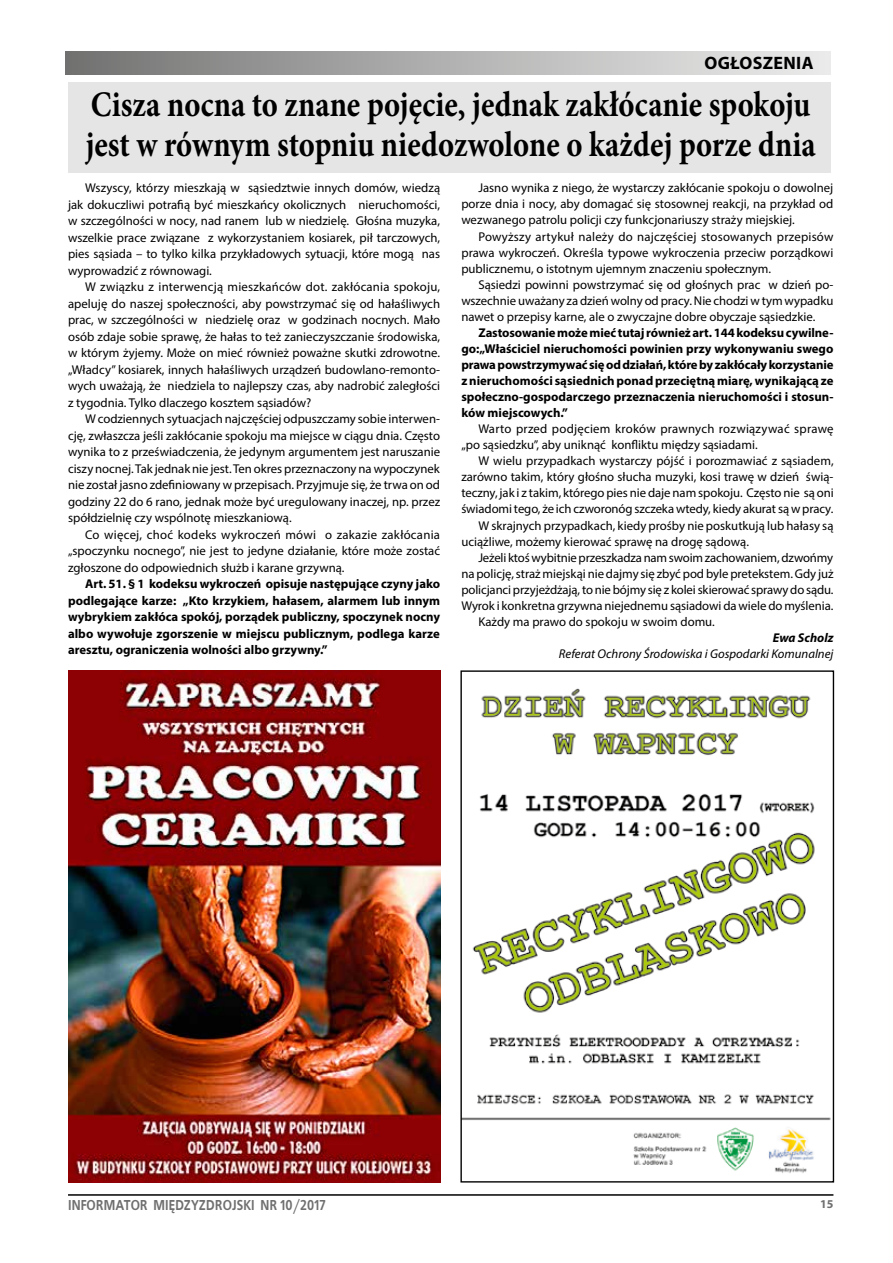
<style>
.page{position:relative;width:893px;height:1263px;background:#fff}
.page>*{position:absolute;margin:0;border:0;box-sizing:border-box;transform-origin:0 0}
.t1{font:700 36px/40.5px "Minion Pro";color:#000;scale:.85 1}
.t2{font:700 18px "Myriad Pro";letter-spacing:.02em;color:#000}
.t3{font:700 14.25px "EFN Bureau";color:#706f6f}
.t4{font:12.75px/16.5px "Myriad Pro";color:#000;text-align:justify}
.t5{font:700 12.75px/16px "Myriad Pro";color:#000;text-align:justify}
.t6{font:italic 12.75px "Myriad Pro";color:#000}
.t7{font:italic 700 12.75px "Myriad Pro";color:#000}
.t8{font:700 12px "Myriad Pro";color:#706f6f}
</style>
<div class="page">
<hr style="left:68px;top:1194px;width:765px;height:2px;background:#000">
<div style="left:68px;top:83px;width:762px;height:90px;background:#e5e5e5"></div>
<div style="left:65px;top:51px;width:765px;height:23px;background:linear-gradient(to right,#737373,#ededed)"></div>
<img style="left:462px;top:688px;width:369px;height:485px">
<img style="left:68px;top:670px;width:372px;height:512px">
<h2 class="t2" style="left:704px;top:51px;width:111px">OGŁOSZENIA</h2>
<h1 class="t1" style="left:86px;top:83px;width:860px">Cisza nocna to znane pojęcie, jednak zakłócanie spokoju jest w równym stopniu niedozwolone o każdej porze dnia</h1>
<p class="t4" style="left:68px;top:180px;width:374px;text-indent:17px">Wszyscy, którzy mieszkają w sąsiedztwie innych domów, wiedzą jak dokuczliwi potrafią być mieszkańcy okolicznych nieruchomości, w szczególności w nocy, nad ranem lub w niedzielę. Głośna muzyka, wszelkie prace związane z wykorzystaniem kosiarek, pił tarczowych, pies sąsiada – to tylko kilka przykładowych sytuacji, które mogą nas wyprowadzić z równowagi.</p>
<p class="t4" style="left:68px;top:279px;width:374px;text-indent:17px">W związku z interwencją mieszkańców dot. zakłócania spokoju, apeluję do naszej społeczności, aby powstrzymać się od hałaśliwych prac, w szczególności w niedzielę oraz w godzinach nocnych. Mało osób zdaje sobie sprawę, że hałas to też zanieczyszczanie środowiska, w którym żyjemy. Może on mieć również poważne skutki zdrowotne. „Władcy” kosiarek, innych hałaśliwych urządzeń budowlano-remonto&shy;wych uważają, że niedziela to najlepszy czas, aby nadrobić zaległości z tygodnia. Tylko dlaczego kosztem sąsiadów?</p>
<p class="t4" style="left:68px;top:411px;width:374px;text-indent:17px">W codziennych sytuacjach najczęściej odpuszczamy sobie interwen&shy;cję, zwłaszcza jeśli zakłócanie spokoju ma miejsce w ciągu dnia. Często wynika to z przeświadczenia, że jedynym argumentem jest naruszanie ciszy nocnej. Tak jednak nie jest. Ten okres przeznaczony na wypoczynek nie został jasno zdefiniowany w przepisach. Przyjmuje się, że trwa on od godziny 22 do 6 rano, jednak może być uregulowany inaczej, np. przez spółdzielnię czy wspólnotę mieszkaniową.</p>
<p class="t4" style="left:68px;top:526px;width:374px;text-indent:17px">Co więcej, choć kodeks wykroczeń mówi o zakazie zakłócania „spoczynku nocnego”, nie jest to jedyne działanie, które może zostać zgłoszone do odpowiednich służb i karane grzywną.</p>
<p class="t5" style="left:68px;top:575px;width:374px;line-height:16.5px;text-indent:17px">Art. 51. § 1 kodeksu wykroczeń opisuje następujące czyny jako podlegające karze: „Kto krzykiem, hałasem, alarmem lub innym wybrykiem zakłóca spokój, porządek publiczny, spoczynek nocny albo wywołuje zgorszenie w miejscu publicznym, podlega karze aresztu, ograniczenia wolności albo grzywny.”</p>
<p class="t4" style="left:461px;top:180px;width:374px;line-height:16px;text-indent:17px">Jasno wynika z niego, że wystarczy zakłócanie spokoju o dowolnej porze dnia i nocy, aby domagać się stosownej reakcji, na przykład od wezwanego patrolu policji czy funkcjonariuszy straży miejskiej.</p>
<p class="t4" style="left:461px;top:228px;width:374px;line-height:16px;text-indent:17px">Powyższy artykuł należy do najczęściej stosowanych przepisów prawa wykroczeń. Określa typowe wykroczenia przeciw porządkowi publicznemu, o istotnym ujemnym znaczeniu społecznym.</p>
<p class="t4" style="left:461px;top:276px;width:374px;line-height:16px;text-indent:17px">Sąsiedzi powinni powstrzymać się od głośnych prac w dzień po&shy;wszechnie uważany za dzień wolny od pracy. Nie chodzi w tym wypadku nawet o przepisy karne, ale o zwyczajne dobre obyczaje sąsiedzkie.</p>
<p class="t5" style="left:461px;top:324px;width:374px;text-indent:17px">Zastosowanie może mieć tutaj również art. 144 kodeksu cywilne&shy;go:„Właściciel nieruchomości powinien przy wykonywaniu swego prawa powstrzymywać się od działań, które by zakłócały korzystanie z nieruchomości sąsiednich ponad przeciętną miarę, wynikającą ze społeczno-gospodarczego przeznaczenia nieruchomości i stosun&shy;ków miejscowych.”</p>
<p class="t4" style="left:461px;top:421px;width:374px;line-height:16px;text-indent:17px">Warto przed podjęciem kroków prawnych rozwiązywać sprawę „po sąsiedzku”, aby uniknąć konfliktu między sąsiadami.</p>
<p class="t4" style="left:478px;top:453px;width:357px">W wielu przypadkach wystarczy pójść i porozmawiać z sąsiadem,</p>
<p class="t4" style="left:461px;top:469px;width:374px">zarówno takim, który głośno słucha muzyki, kosi trawę w dzień świą-</p>
<p class="t4" style="left:461px;top:485px;width:374px">teczny, jak i z takim, którego pies nie daje nam spokoju. Często nie są oni</p>
<p class="t4" style="left:461px;top:501px;width:373px">świadomi tego, że ich czworonóg szczeka wtedy, kiedy akurat są w pracy.</p>
<p class="t4" style="left:478px;top:517px;width:357px">W skrajnych przypadkach, kiedy prośby nie poskutkują lub hałasy są</p>
<p class="t4" style="left:461px;top:533px;width:289px">uciążliwe, możemy kierować sprawę na drogę sądową.</p>
<p class="t4" style="left:478px;top:549px;width:356px">Jeżeli ktoś wybitnie przeszkadza nam swoim zachowaniem, dzwońmy</p>
<p class="t4" style="left:461px;top:565px;width:374px">na policję, straż miejskąi nie dajmy się zbyć pod byle pretekstem. Gdy już</p>
<p class="t4" style="left:461px;top:581px;width:374px">policjanci przyjeżdżają, to nie bójmy się z kolei skierować sprawy do sądu.</p>
<p class="t4" style="left:461px;top:597px;width:374px">Wyrok i konkretna grzywna niejednemu sąsiadowi da wiele do myślenia.</p>
<p class="t4" style="left:478px;top:613px;width:238px">Każdy ma prawo do spokoju w swoim domu.</p>
<p class="t7" style="left:773px;top:629px;width:62px">Ewa Scholz</p>
<p class="t6" style="left:559px;top:646px;width:276px">Referat Ochrony Środowiska i Gospodarki Komunalnej</p>
<p class="t3" style="left:68px;top:1194px;width:259px">INFORMATOR MIĘDZYZDROJSKI NR 10/2017</p>
<p class="t8" style="left:820px;top:1196px;width:15px">15</p>
</div>
